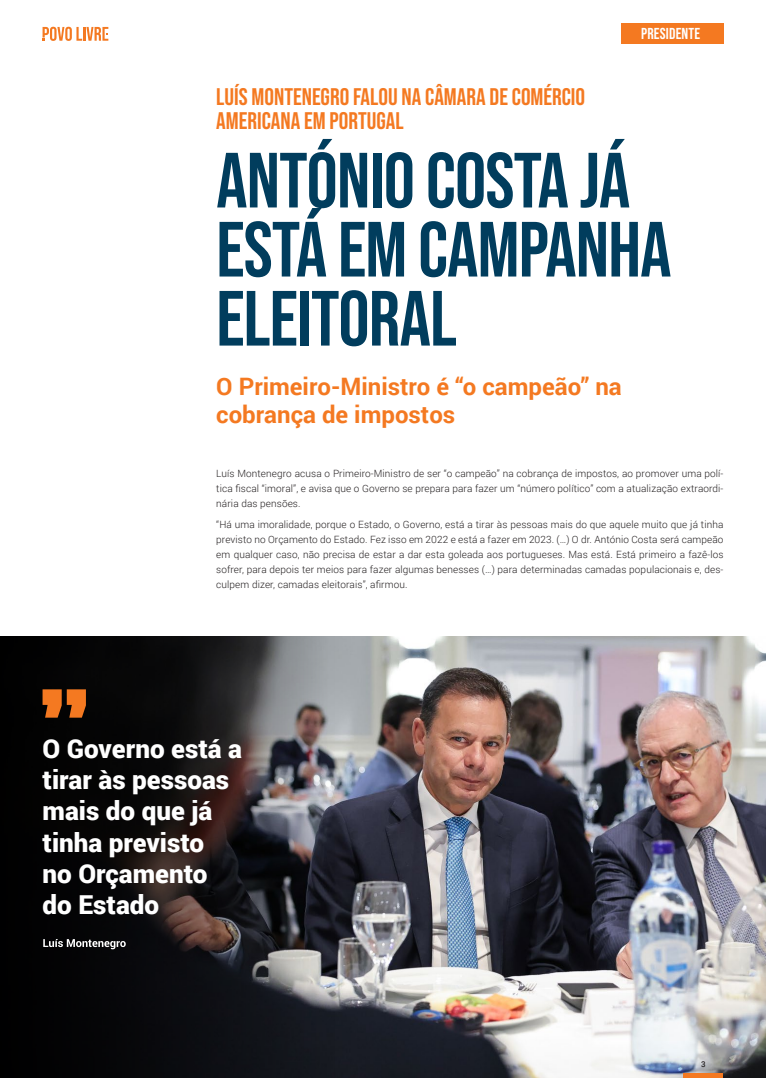
<style>
.page{position:relative;width:766px;height:1078px;background:#fff}
.page>*{position:absolute;margin:0;border:0;box-sizing:border-box;transform-origin:0 0}
.t1{font:700 78px/69px "Bebas Neue Pro";letter-spacing:-.01em;color:#013d5d}
.t2{font:900 26.1px/31.3px "Roboto";color:#fff}
.t3{font:700 24px/24px "Bebas Neue Pro";color:#f47921}
.t4{font:700 24px/28.8px "Roboto";color:#f47921}
.t5{font:700 15.8px "Bebas Neue Pro";letter-spacing:.01em;color:#fff}
.t6{font:300 10px/15px "Roboto";letter-spacing:.01em;color:#231f20;text-align:justify}
.t7{font:500 8px "Roboto";color:#231f20}
</style>
<div class="page">
<img style="left:334px;top:636px;width:431px;height:441px">
<svg style="left:0;top:636px;width:334px;height:441px;background:#1f1d1f"></svg>
<svg style="left:43px;top:27px;width:65px;height:14px"></svg>
<div style="left:621px;top:24px;width:102px;height:20px;background:#f47921"></div>
<hr style="left:683px;top:1073px;width:40px;height:4px;background:#f47921">
<svg style="left:43px;top:689px;width:43px;height:28px"></svg>
<svg style="left:43px;top:938px;width:83px;height:11px"></svg>
<p class="t3" style="left:216px;top:84px;width:370px">LUÍS MONTENEGRO FALOU NA CÂMARA DE COMÉRCIO<br>AMERICANA EM PORTUGAL</p>
<p class="t5" style="left:641px;top:25px;width:60px">PRESIDENTE</p>
<p class="t1" style="left:216px;top:145px;width:456px">ANTÓNIO COSTA JÁ<br>ESTÁ EM CAMPANHA<br>ELEITORAL</p>
<p class="t4" style="left:216px;top:370px;width:407px">O Primeiro-Ministro é “o campeão” na cobrança de impostos</p>
<p class="t6" style="left:216px;top:465px;width:508px">Luís Montenegro acusa o Primeiro-Ministro de ser “o campeão” na cobrança de impostos, ao promover uma polí&shy;tica fiscal “imoral”, e avisa que o Governo se prepara para fazer um “número político” com a atualização extraordi&shy;nária das pensões.</p>
<p class="t6" style="left:216px;top:516px;width:508px">“Há uma imoralidade, porque o Estado, o Governo, está a tirar às pessoas mais do que aquele muito que já tinha previsto no Orçamento do Estado. Fez isso em 2022 e está a fazer em 2023. (…) O dr. António Costa será campeão em qualquer caso, não precisa de estar a dar esta goleada aos portugueses. Mas está. Está primeiro a fazê-los sofrer, para depois ter meios para fazer algumas benesses (…) para determinadas camadas populacionais e, des&shy;culpem dizer, camadas eleitorais”, afirmou.</p>
<p class="t2" style="left:43px;top:731px;width:201px">O Governo está a tirar às pessoas mais do que já tinha previsto<br>no Orçamento do Estado</p>
<p class="t7" style="left:701px;top:1058px;width:6px">3</p>
</div>
